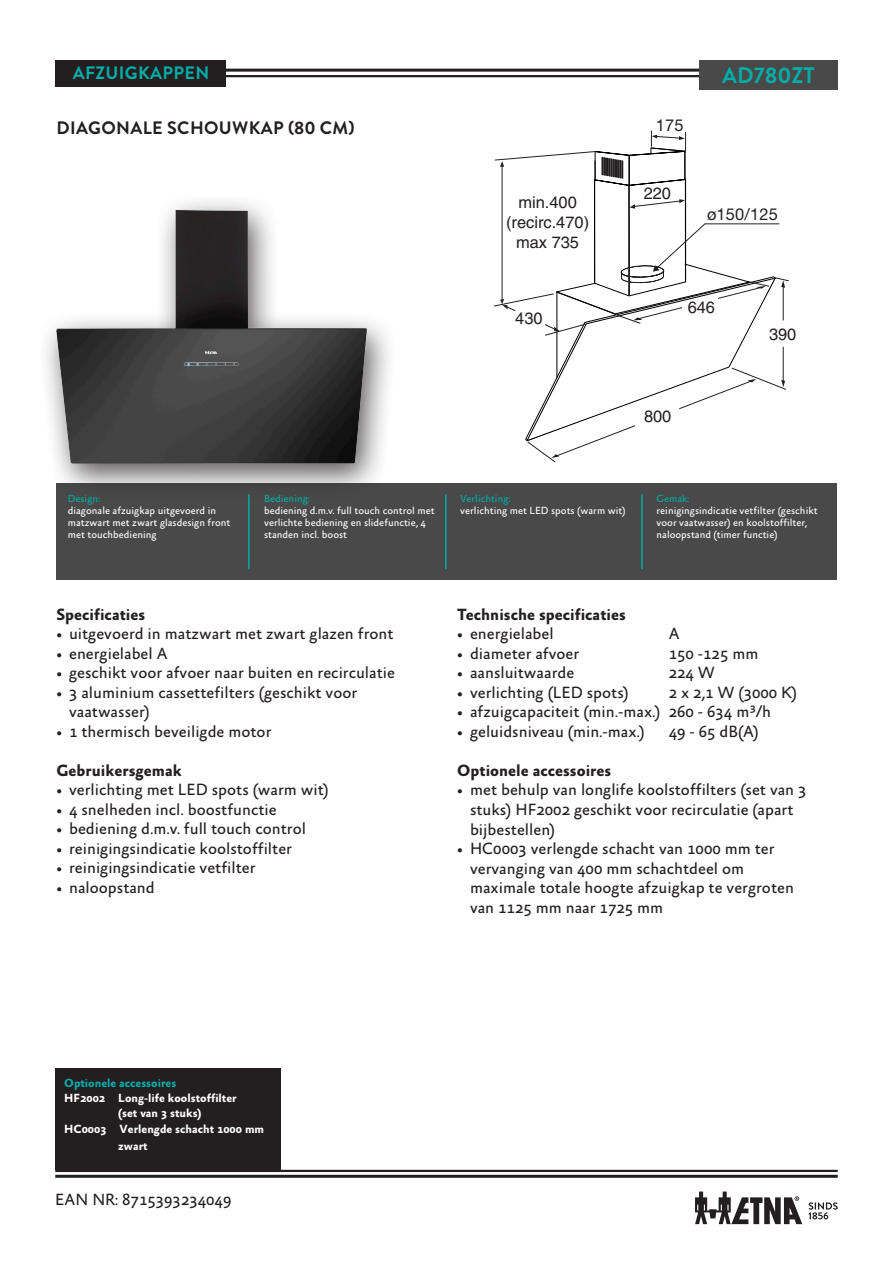
<style>
.page{position:relative;width:893px;height:1263px;background:#fff}
.page>*{position:absolute;margin:0;border:0;box-sizing:border-box;transform-origin:0 0}
.Kop{font:700 22.5px "Brandon Grotesque";color:#00ada8}
.Kop-2{font:700 18px "Brandon Grotesque";letter-spacing:.02em;color:#231f20}
.Kop-3{font:700 18px "Brandon Grotesque";letter-spacing:.02em;color:#00ada8}
.EAN_NR_nieuwe_basis{font:16.5px/19.5px "Absara Sans";color:#231f20}
.producttekst_tussenk{font:700 16.5px "Absara Sans";color:#231f20}
.t1{font:16.35px/19.6px "Helvetica";color:#231f20;text-align:center}
.t2{font:16.35px "Helvetica Neue";letter-spacing:.01em;color:#231f20}
.Kop-4{font:700 12px/15.9px "Absara Sans";color:#fff}
.Kop-5{font:700 12px "Absara Sans";color:#00ada8}
.Kop-6{font:10.5px/12px "Absara Sans";color:#fff}
.Kop-7{font:10.5px "Absara Sans";color:#00ada8}
</style>
<div class="page">
<hr style="left:55px;top:69px;width:783px;height:3px;background:#231f20">
<hr style="left:55px;top:1175px;width:783px;height:3px;background:#231f20">
<hr style="left:55px;top:1170px;width:783px;height:2px;background:#231f20">
<hr style="left:55px;top:75px;width:783px;height:2px;background:#231f20">
<svg style="left:808px;top:1202px;width:30px;height:17px"></svg>
<svg style="left:695px;top:1191px;width:107px;height:33px"></svg>
<div style="left:56px;top:484px;width:781px;height:96px;background:#484948"></div>
<hr style="left:248px;top:495px;width:2px;height:74px;background:#00ada8">
<hr style="left:445px;top:495px;width:2px;height:74px;background:#00ada8">
<hr style="left:641px;top:495px;width:2px;height:74px;background:#00ada8">
<div style="left:55px;top:1068px;width:226px;height:102px;background:#231f20"></div>
<div style="left:55px;top:60px;width:171px;height:26px;background:#231f20"></div>
<div style="left:699px;top:60px;width:139px;height:30px;background:#484948"></div>
<div style="left:36px;top:193px;width:362px;height:307px;background:#231f20;opacity:.75"></div>
<img style="left:56px;top:210px;width:311px;height:254px">
<svg style="left:494px;top:131px;width:295px;height:331px"></svg>
<p class="Kop-3" style="left:73px;top:61px;width:138px">AFZUIGKAPPEN</p>
<p class="Kop" style="left:722px;top:59px;width:94px">AD780ZT</p>
<p class="Kop-2" style="left:56px;top:115px;width:300px">DIAGONALE SCHOUWKAP (80 CM)</p>
<p class="t2" style="left:656px;top:116px;width:29px">175</p>
<p class="t1" style="left:506px;top:193px;width:85px">min.400 (recirc.470) max 735</p>
<p class="t1" style="left:515px;top:308px;width:29px">430</p>
<p class="t1" style="left:644px;top:184px;width:29px">220</p>
<p class="t2" style="left:707px;top:205px;width:72px">ø150/125</p>
<p class="t1" style="left:688px;top:297px;width:29px">646</p>
<p class="t1" style="left:644px;top:407px;width:29px">800</p>
<p class="t1" style="left:769px;top:324px;width:29px">390</p>
<p class="Kop-7" style="left:68px;top:493px;width:34px">Design:</p>
<p class="Kop-6" style="left:68px;top:505px;width:164px">diagonale afzuigkap uitgevoerd in matzwart met zwart glasdesign front met touchbediening</p>
<p class="Kop-7" style="left:264px;top:493px;width:47px">Bediening:</p>
<p class="Kop-6" style="left:264px;top:505px;width:172px">bediening d.m.v. full touch control met verlichte bediening en slidefunctie, 4 standen incl. boost</p>
<p class="Kop-7" style="left:460px;top:493px;width:52px">Verlichting:</p>
<p class="Kop-6" style="left:460px;top:505px;width:167px">verlichting met LED spots (warm wit)</p>
<p class="Kop-7" style="left:657px;top:493px;width:35px">Gemak:</p>
<p class="Kop-6" style="left:657px;top:505px;width:163px">reinigingsindicatie vetfilter (geschikt voor vaatwasser) en koolstoffilter, naloopstand (timer functie)</p>
<p class="producttekst_tussenk" style="left:56px;top:605px;width:90px">Specificaties</p>
<p class="EAN_NR_nieuwe_basis" style="left:56px;top:625px;width:339px">• uitgevoerd in matzwart met zwart glazen front</p>
<p class="EAN_NR_nieuwe_basis" style="left:56px;top:644px;width:113px">• energielabel A</p>
<p class="EAN_NR_nieuwe_basis" style="left:56px;top:664px;width:340px">• geschikt voor afvoer naar buiten en recirculatie</p>
<p class="EAN_NR_nieuwe_basis" style="left:69px;top:683px;width:290px;text-indent:-13px">• 3 aluminium cassettefilters (geschikt voor vaatwasser)</p>
<p class="EAN_NR_nieuwe_basis" style="left:56px;top:722px;width:217px">• 1 thermisch beveiligde motor</p>
<p class="producttekst_tussenk" style="left:56px;top:761px;width:127px">Gebruikersgemak</p>
<p class="EAN_NR_nieuwe_basis" style="left:56px;top:781px;width:274px">• verlichting met LED spots (warm wit)</p>
<p class="EAN_NR_nieuwe_basis" style="left:56px;top:800px;width:222px">• 4 snelheden incl. boostfunctie</p>
<p class="EAN_NR_nieuwe_basis" style="left:56px;top:820px;width:251px">• bediening d.m.v. full touch control</p>
<p class="EAN_NR_nieuwe_basis" style="left:56px;top:839px;width:237px">• reinigingsindicatie koolstoffilter</p>
<p class="EAN_NR_nieuwe_basis" style="left:56px;top:859px;width:201px">• reinigingsindicatie vetfilter</p>
<p class="EAN_NR_nieuwe_basis" style="left:56px;top:878px;width:100px">• naloopstand</p>
<p class="producttekst_tussenk" style="left:457px;top:605px;width:170px">Technische specificaties</p>
<p class="EAN_NR_nieuwe_basis" style="left:457px;top:625px;width:98px">• energielabel</p>
<p class="EAN_NR_nieuwe_basis" style="left:669px;top:625px;width:12px">A</p>
<p class="EAN_NR_nieuwe_basis" style="left:457px;top:644px;width:124px">• diameter afvoer</p>
<p class="EAN_NR_nieuwe_basis" style="left:669px;top:644px;width:91px">150 -125 mm</p>
<p class="EAN_NR_nieuwe_basis" style="left:457px;top:664px;width:118px">• aansluitwaarde</p>
<p class="EAN_NR_nieuwe_basis" style="left:669px;top:664px;width:48px">224 W</p>
<p class="EAN_NR_nieuwe_basis" style="left:457px;top:683px;width:173px">• verlichting (LED spots)</p>
<p class="EAN_NR_nieuwe_basis" style="left:669px;top:683px;width:130px">2 x 2,1 W (3000 K)</p>
<p class="EAN_NR_nieuwe_basis" style="left:457px;top:703px;width:315px">• afzuigcapaciteit (min.-max.) 260 - 634 m³/h</p>
<p class="EAN_NR_nieuwe_basis" style="left:457px;top:722px;width:189px">• geluidsniveau (min.-max.)</p>
<p class="EAN_NR_nieuwe_basis" style="left:669px;top:722px;width:92px">49 - 65 dB(A)</p>
<p class="producttekst_tussenk" style="left:457px;top:761px;width:156px">Optionele accessoires</p>
<p class="EAN_NR_nieuwe_basis" style="left:470px;top:781px;width:338px;text-indent:-13px">• met behulp van longlife koolstoffilters (set van 3 stuks) HF2002 geschikt voor recirculatie (apart bijbestellen)</p>
<p class="EAN_NR_nieuwe_basis" style="left:470px;top:839px;width:325px;text-indent:-13px">• HC0003 verlengde schacht van 1000 mm ter vervanging van 400 mm schachtdeel om maximale totale hoogte afzuigkap te vergroten van 1125 mm naar 1725 mm</p>
<p class="Kop-5" style="left:64px;top:1077px;width:114px">Optionele accessoires</p>
<p class="Kop-4" style="left:64px;top:1090px;width:174px">HF2002 Long-life koolstoffilter</p>
<p class="Kop-4" style="left:64px;top:1105px;width:202px;text-indent:54px">(set van 3 stuks)<br>HC0003 Verlengde schacht 1000 mm</p>
<p class="Kop-4" style="left:118px;top:1139px;width:31px">zwart</p>
<p class="EAN_NR_nieuwe_basis" style="left:55px;top:1190px;width:178px">EAN NR: 8715393234049</p>
</div>
